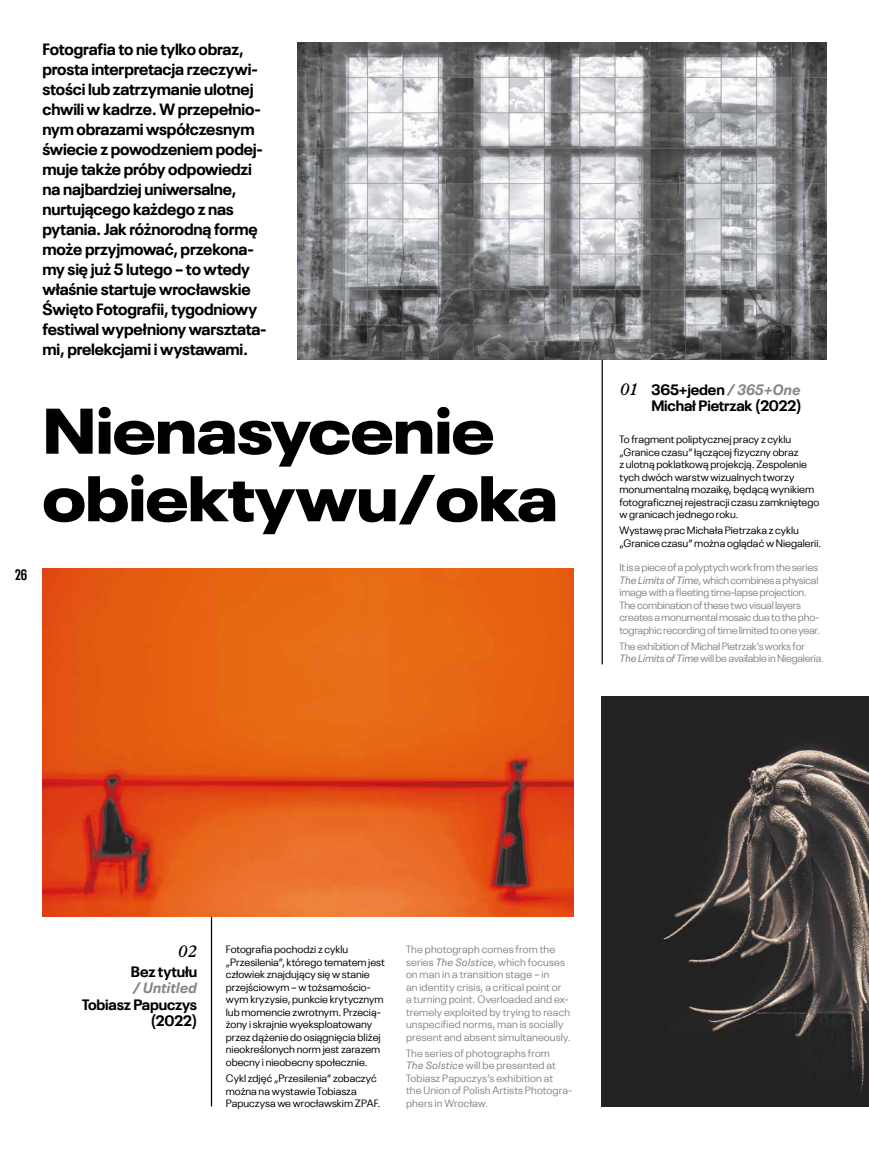
<style>
.page{position:relative;width:869px;height:1149px;background:#fff}
.page>*{position:absolute;margin:0;border:0;box-sizing:border-box;transform-origin:0 0}
.t1{font:900 expanded 63.75px/67.5px "Neue Plak";letter-spacing:-.01em;color:#000}
.t2{font:italic 600 17.5px "Plantin MT Pro";color:#000}
.t3{font:700 16.25px/20px "Neue Plak";letter-spacing:-.01em;color:#000}
.t4{font:700 15px/16.2px "Neue Plak";letter-spacing:-.01em;color:#000;text-align:right}
.t5{font:italic 700 15px "Neue Plak Text";letter-spacing:-.01em;color:#878787}
.t6{font:700 condensed 15px "Neue Plak";color:#000}
.t7{font:10.62px/12.5px "Neue Plak";color:#000}
.t8{font:10.62px/12.5px "Neue Plak";letter-spacing:.005em;color:#878787}
.t9{font:10.62px/12.5px "Neue Plak";letter-spacing:-.02em;color:#878787}
.s1{font-family:"Neue Plak Text";font-style:italic;color:#878787}
.s2{font-family:"Neue Plak Text";font-style:italic}
</style>
<div class="page">
<hr style="left:601px;top:327px;width:1px;height:337px;background:#000">
<hr style="left:211px;top:916px;width:1px;height:190px;background:#000">
<img style="left:298px;top:43px;width:528px;height:317px">
<img style="left:43px;top:568px;width:530px;height:348px">
<img style="left:601px;top:696px;width:267px;height:410px">
<p class="t3" style="left:42px;top:37px;width:225px">Fotografia to nie tylko obraz, prosta interpretacja rzeczywi&shy;stości lub zatrzymanie ulotnej chwili w kadrze. W przepełnio&shy;nym obrazami współczesnym świecie z powodzeniem podej&shy;muje także próby odpowiedzi na najbardziej uniwersalne, nurtującego każdego z nas pytania. Jak różnorodną formę może przyjmować, przekona&shy;my się już 5 lutego – to wtedy właśnie startuje wrocławskie<br>Święto Fotografii, tygodniowy festiwal wypełniony warsztata&shy;mi, prelekcjami i wystawami.</p>
<h3 class="t6" style="left:15px;top:564px;width:13px">26</h3>
<h1 class="t1" style="left:42px;top:389px;width:516px">Nienasycenie obiektywu/oka</h1>
<h2 class="t2" style="left:619px;top:379px;width:20px">01</h2>
<h3 class="t4" style="left:651px;top:379px;width:152px;text-align:left">365+jeden <span class="s1">/ 365+One<br></span>Michał Pietrzak (2022)</h3>
<p class="t7" style="left:619px;top:432px;width:201px">To fragment poliptycznej pracy z cyklu „Granice czasu” łączącej fizyczny obraz<br>z ulotną poklatkową projekcją. Zespolenie tych dwóch warstw wizualnych tworzy monumentalną mozaikę, będącą wynikiem fotograficznej rejestracji czasu zamkniętego w granicach jednego roku.</p>
<p class="t7" style="left:619px;top:523px;width:203px">Wystawę prac Michała Pietrzaka z cyklu „Granice czasu” można oglądać w Niegalerii.</p>
<p class="t9" style="left:619px;top:560px;width:202px">It is a piece of a polyptych work from the series <span class="s2">The Limits of Time</span>, which combines a physical image with a fleeting time-lapse projection.<br>The combination of these two visual layers creates a monumental mosaic due to the pho&shy;tographic recording of time limited to one year.</p>
<p class="t9" style="left:619px;top:638px;width:206px">The exhibition of Michał Pietrzak’s works for<br><span class="s2">The Limits of Time</span> will be available in Niegaleria.</p>
<h2 class="t2" style="left:177px;top:941px;width:21px">02</h2>
<h3 class="t4" style="left:131px;top:961px;width:68px">Bez tytułu</h3>
<h3 class="t5" style="left:133px;top:975px;width:66px">/ Untitled</h3>
<h3 class="t4" style="left:82px;top:994px;width:116px">Tobiasz Papuczys (2022)</h3>
<p class="t7" style="left:226px;top:942px;width:160px">Fotografia pochodzi z cyklu „Przesilenia”, którego tematem jest człowiek znajdujący się w stanie przejściowym – w tożsamościo&shy;wym kryzysie, punkcie krytycznym lub momencie zwrotnym. Przecią&shy;żony i skrajnie wyeksploatowany przez dążenie do osiągnięcia bliżej nieokreślonych norm jest zarazem obecny i nieobecny społecznie.</p>
<p class="t7" style="left:226px;top:1070px;width:156px">Cykl zdjęć „Przesilenia” zobaczyć można na wystawie Tobiasza<br>Papuczysa we wrocławskim ZPAF.</p>
<p class="t8" style="left:406px;top:941px;width:166px">The photograph comes from the series <span class="s2">The Solstice</span>, which focuses on man in a transition stage – in<br>an identity crisis, a critical point or<br>a turning point. Overloaded and ex&shy;tremely exploited by trying to reach unspecified norms, man is socially present and absent simultaneously.</p>
<p class="t8" style="left:406px;top:1045px;width:168px">The series of photographs from<br><span class="s2">The Solstice</span> will be presented at<br>Tobiasz Papuczys’s exhibition at<br>the Union of Polish Artists Photogra&shy;phers in Wrocław.</p>
</div>
